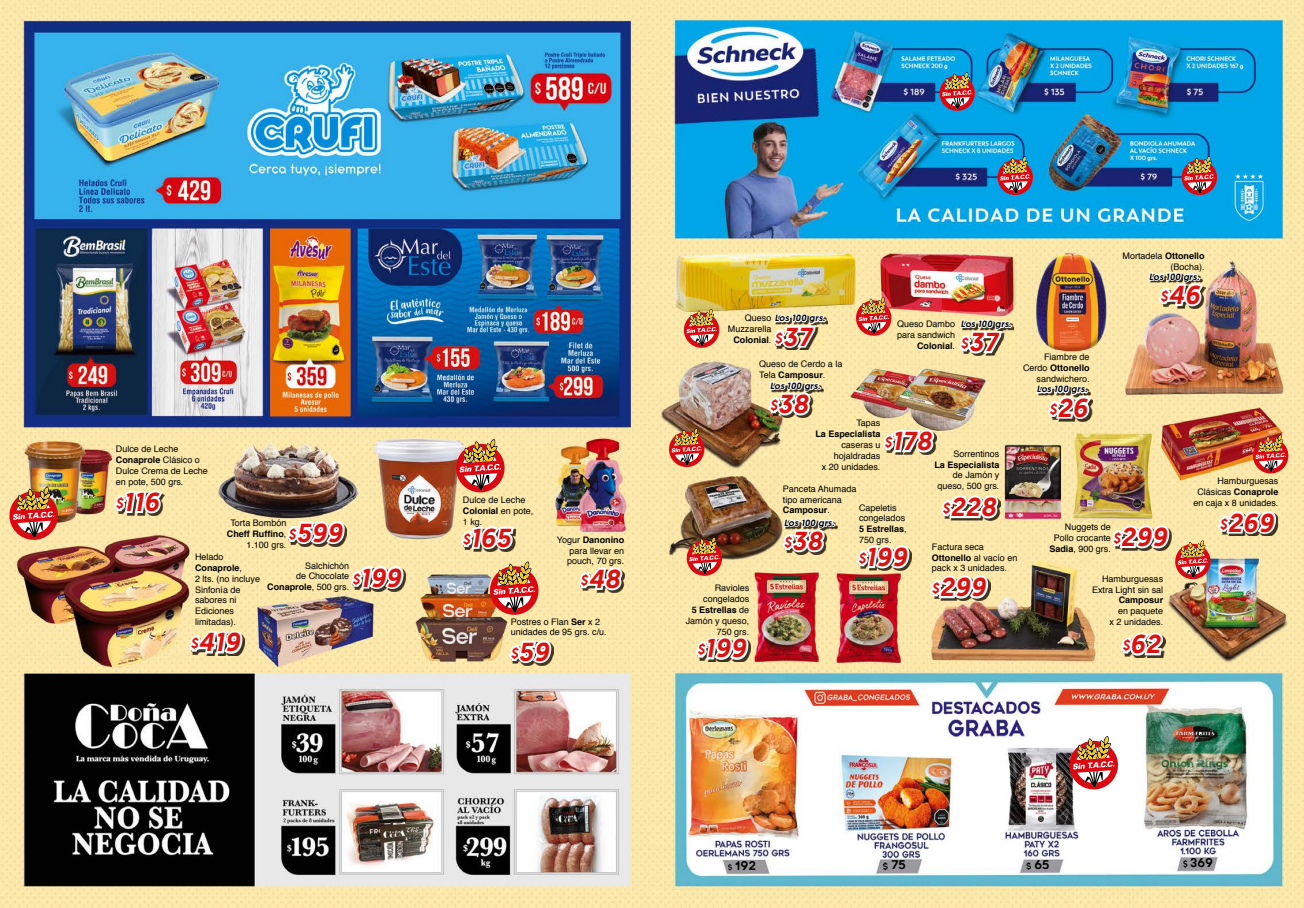
<style>
.page{position:relative;width:1304px;height:908px;background:#fff}
.page>*{position:absolute;margin:0;border:0;box-sizing:border-box;transform-origin:0 0}
.t1{font:italic 500 26px "Geomanist";letter-spacing:.04em;color:#dc1211}
.t2{font:12px "Geometos";color:#000}
.t3{font:9px/10.8px "Helvetica";color:#000;text-align:right}
.t4{font:italic 500 9px "Geomanist";letter-spacing:.04em;color:#000}
.t5{font:700 9px "Helvetica";color:#000}
.s1{font-weight:700}
.s2{font-size:14px}
.s3{font-family:"Helvetica";font-weight:400;font-style:normal}
</style>
<div class="page">
<img style="left:0;top:0;width:1304px;height:907px">
<svg style="left:939px;top:492px;width:62px;height:29px"></svg>
<svg style="left:881px;top:426px;width:56px;height:29px"></svg>
<svg style="left:694px;top:633px;width:57px;height:29px"></svg>
<svg style="left:855px;top:542px;width:57px;height:28px"></svg>
<svg style="left:1118px;top:629px;width:48px;height:29px"></svg>
<svg style="left:766px;top:380px;width:57px;height:38px"></svg>
<svg style="left:780px;top:516px;width:57px;height:39px"></svg>
<svg style="left:928px;top:572px;width:63px;height:29px"></svg>
<img style="left:827px;top:316px;width:1px;height:34px">
<svg style="left:771px;top:312px;width:56px;height:39px"></svg>
<img style="left:1013px;top:321px;width:1px;height:34px">
<svg style="left:957px;top:318px;width:56px;height:38px"></svg>
<svg style="left:1035px;top:383px;width:59px;height:39px"></svg>
<svg style="left:1147px;top:271px;width:59px;height:38px"></svg>
<svg style="left:112px;top:487px;width:53px;height:29px"></svg>
<svg style="left:459px;top:523px;width:57px;height:29px"></svg>
<svg style="left:507px;top:636px;width:47px;height:30px"></svg>
<svg style="left:577px;top:559px;width:49px;height:34px"></svg>
<svg style="left:187px;top:622px;width:58px;height:34px"></svg>
<svg style="left:285px;top:518px;width:62px;height:29px"></svg>
<svg style="left:349px;top:562px;width:57px;height:29px"></svg>
<svg style="left:455px;top:438px;width:51px;height:55px;background:#d37e63"></svg>
<img style="left:8px;top:486px;width:52px;height:55px">
<svg style="left:489px;top:561px;width:51px;height:55px;background:#d47c5d"></svg>
<svg style="left:1068px;top:735px;width:52px;height:55px"></svg>
<svg style="left:683px;top:308px;width:37px;height:40px"></svg>
<svg style="left:855px;top:296px;width:38px;height:40px;background:#d57a5e"></svg>
<img style="left:1109px;top:507px;width:169px;height:73px">
<svg style="left:1181px;top:156px;width:37px;height:40px"></svg>
<svg style="left:939px;top:72px;width:37px;height:40px"></svg>
<svg style="left:997px;top:156px;width:37px;height:40px"></svg>
<svg style="left:668px;top:428px;width:38px;height:40px;background:#ca7457"></svg>
<svg style="left:686px;top:536px;width:37px;height:40px"></svg>
<svg style="left:1252px;top:434px;width:38px;height:40px;background:#d17054"></svg>
<p class="t3" style="left:1123px;top:250px;width:84px">Mortadela <span class="s1">Ottonello </span>(Bocha).</p>
<p class="t4" style="left:1149px;top:270px;width:52px">Los 100 grs.</p>
<h1 class="t1" style="left:1161px;top:277px;width:40px"><span class="s2">$</span>46</h1>
<p class="t4" style="left:745px;top:312px;width:82px"><span class="s3">Queso</span> Los 100 grs.</p>
<h1 class="t1" style="left:775px;top:319px;width:38px"><span class="s2">$</span>37</h1>
<p class="t3" style="left:728px;top:323px;width:45px">Muzzarella<br><span class="s1">Colonial</span>.</p>
<p class="t3" style="left:897px;top:318px;width:60px">Queso Dambo para sandwich<br><span class="s1">Colonial</span>.</p>
<p class="t4" style="left:961px;top:318px;width:52px">Los 100 grs.</p>
<h1 class="t1" style="left:961px;top:325px;width:38px"><span class="s2">$</span>37</h1>
<p class="t3" style="left:759px;top:359px;width:85px;text-align:left">Queso de Cerdo a la<br>Tela <span class="s1">Camposur</span>.</p>
<p class="t4" style="left:770px;top:379px;width:52px">Los 100 grs.</p>
<h1 class="t1" style="left:770px;top:386px;width:39px"><span class="s2">$</span>38</h1>
<p class="t3" style="left:1023px;top:351px;width:68px">Fiambre de<br>Cerdo <span class="s1">Ottonello </span>sandwichero.</p>
<p class="t4" style="left:1037px;top:383px;width:52px">Los 100 grs.</p>
<h1 class="t1" style="left:1050px;top:390px;width:39px"><span class="s2">$</span>26</h1>
<p class="t3" style="left:116px;top:444px;width:94px;text-align:left">Dulce de Leche<br><span class="s1">Conaprole</span> Clásico o<br>Dulce Crema de Leche en pote, 500 grs.</p>
<h1 class="t1" style="left:116px;top:484px;width:44px"><span class="s2">$</span>116</h1>
<p class="t3" style="left:227px;top:517px;width:61px">Torta Bombón<br><span class="s1">Cheff Ruffino</span>,<br>1.100 grs.</p>
<p class="t3" style="left:267px;top:560px;width:84px">Salchichón<br>de Chocolate<br><span class="s1">Conaprole</span>, 500 grs.</p>
<h1 class="t1" style="left:289px;top:515px;width:55px"><span class="s2">$</span>599</h1>
<p class="t3" style="left:195px;top:551px;width:67px;text-align:left">Helado<br><span class="s1">Conaprole</span>,<br>2 lts. (no incluye<br>Sinfonía de sabores ni<br>Ediciones limitadas).</p>
<h1 class="t1" style="left:353px;top:560px;width:50px"><span class="s2">$</span>199</h1>
<h1 class="t1" style="left:191px;top:625px;width:50px"><span class="s2">$</span>419</h1>
<p class="t3" style="left:463px;top:495px;width:72px;text-align:left">Dulce de Leche<br><span class="s1">Colonial</span> en pote,<br>1 kg.</p>
<h1 class="t1" style="left:463px;top:520px;width:49px"><span class="s2">$</span>165</h1>
<p class="t3" style="left:567px;top:534px;width:59px;text-align:justify;text-indent:-10px">Yogur <span class="s1">Danonino </span>para llevar en pouch, 70 grs.</p>
<h1 class="t1" style="left:581px;top:561px;width:40px"><span class="s2">$</span>48</h1>
<p class="t3" style="left:511px;top:616px;width:98px;text-align:left">Postres o Flan <span class="s1">Ser</span> x 2 unidades de 95 grs. c/u.</p>
<h1 class="t1" style="left:511px;top:634px;width:39px"><span class="s2">$</span>59</h1>
<p class="t3" style="left:686px;top:582px;width:65px">Ravioles congelados<br><span class="s1">5 Estrellas</span> de<br>Jamón y queso,<br>750 grs.</p>
<h1 class="t1" style="left:697px;top:630px;width:50px"><span class="s2">$</span>199</h1>
<p class="t3" style="left:856px;top:418px;width:26px">Tapas</p>
<p class="t5" style="left:815px;top:426px;width:67px">La Especialista</p>
<p class="t3" style="left:822px;top:439px;width:60px">caseras u hojaldradas<br>x 20 unidades.</p>
<h1 class="t1" style="left:884px;top:423px;width:48px"><span class="s2">$</span>178</h1>
<p class="t3" style="left:953px;top:448px;width:48px">Sorrentinos</p>
<p class="t5" style="left:934px;top:457px;width:67px">La Especialista</p>
<p class="t3" style="left:937px;top:470px;width:64px">de Jamón y queso, 500 grs.</p>
<p class="t3" style="left:783px;top:483px;width:75px;text-align:left">Panceta Ahumada tipo americana<br><span class="s1">Camposur</span>.</p>
<h1 class="t1" style="left:943px;top:489px;width:54px"><span class="s2">$</span>228</h1>
<p class="t3" style="left:859px;top:502px;width:49px;text-align:left">Capeletis congelados<br><span class="s1">5 Estrellas</span>,<br>750 grs.</p>
<p class="t4" style="left:784px;top:516px;width:52px">Los 100 grs.</p>
<h1 class="t1" style="left:784px;top:523px;width:39px"><span class="s2">$</span>38</h1>
<p class="t3" style="left:932px;top:541px;width:87px;text-align:left">Factura seca<br><span class="s1">Ottonello</span> al vacío en pack x 3 unidades.</p>
<h1 class="t1" style="left:858px;top:539px;width:50px"><span class="s2">$</span>199</h1>
<h1 class="t1" style="left:932px;top:569px;width:55px"><span class="s2">$</span>299</h1>
<p class="t3" style="left:1049px;top:521px;width:63px">Nuggets de<br>Pollo crocante<br><span class="s1">Sadia</span>, 900 grs.</p>
<p class="t3" style="left:1092px;top:573px;width:73px">Hamburguesas<br>Extra Light sin sal</p>
<p class="t5" style="left:1119px;top:592px;width:46px">Camposur</p>
<p class="t3" style="left:1110px;top:605px;width:55px">en paquete<br>x 2 unidades.</p>
<h1 class="t1" style="left:1113px;top:519px;width:55px"><span class="s2">$</span>299</h1>
<h1 class="t1" style="left:1122px;top:626px;width:39px"><span class="s2">$</span>62</h1>
<p class="t3" style="left:1193px;top:476px;width:87px">Hamburguesas<br>Clásicas <span class="s1">Conaprole </span>en caja x 8 unidades.</p>
<h1 class="t1" style="left:1220px;top:505px;width:55px"><span class="s2">$</span>269</h1>
<h2 class="t2" style="left:735px;top:858px;width:22px">192</h2>
<h2 class="t2" style="left:891px;top:858px;width:16px">75</h2>
<h2 class="t2" style="left:1034px;top:858px;width:17px">65</h2>
<h2 class="t2" style="left:1190px;top:855px;width:24px">369</h2>
</div>
